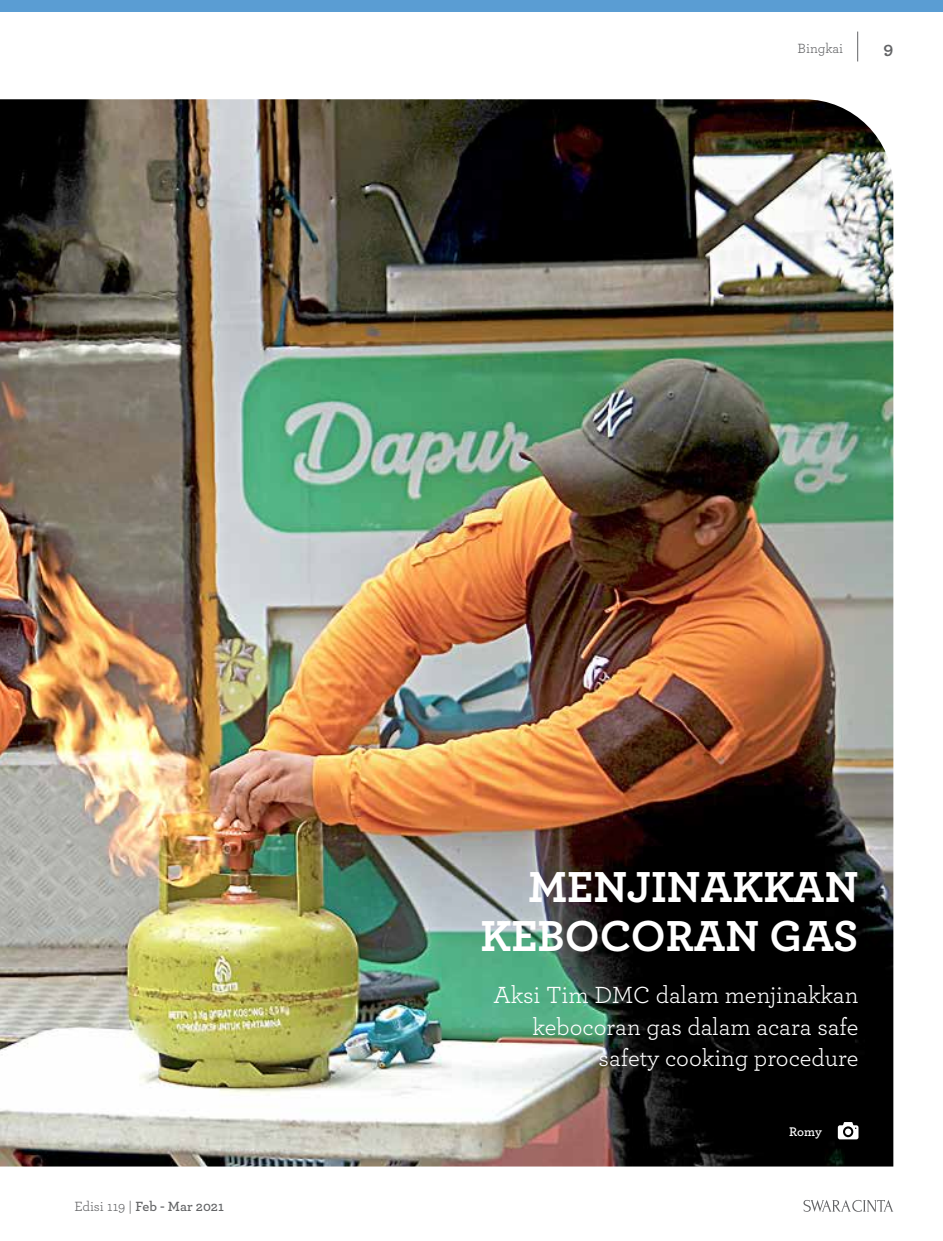
<style>
.page{position:relative;width:943px;height:1241px;background:#fff}
.page>*{position:absolute;margin:0;border:0;box-sizing:border-box;transform-origin:0 0}
.t1{font:700 45.5px/49px "Archer";color:#fff;text-align:right}
.t2{font:24.5px/31.5px "Archer";letter-spacing:-.005em;color:#fff;text-align:right}
.t3{font:700 17.5px "Archer";color:#636466}
.t4{font:600 14px "Archer";color:#636466}
.t5{font:14px "Archer";color:#636466}
.t6{font:600 13.12px "Archer";color:#fff}
.s1{font-weight:400}
</style>
<div class="page">
<svg style="left:803px;top:1200px;width:90px;height:11px"></svg>
<svg style="left:857px;top:32px;width:1px;height:29px"></svg>
<img style="left:0;top:99px;width:893px;height:1067px">
<div style="left:0;top:0;width:943px;height:12px;background:#5a9dd3"></div>
<svg style="left:837px;top:1121px;width:21px;height:18px"></svg>
<p class="t5" style="left:797px;top:38px;width:47px">Bingkai</p>
<p class="t3" style="left:883px;top:34px;width:11px">9</p>
<p class="t4" style="left:74px;top:1195px;width:151px"><span class="s1">Edisi 119 |</span> Feb - Mar 2021</p>
<h1 class="t1" style="left:480px;top:859px;width:379px">MENJINAKKAN<br>KEBOCORAN GAS</h1>
<p class="t2" style="left:493px;top:978px;width:366px">Aksi Tim DMC dalam menjinakkan kebocoran gas dalam acara safe safety cooking procedure</p>
<p class="t6" style="left:789px;top:1121px;width:34px">Romy</p>
</div>
